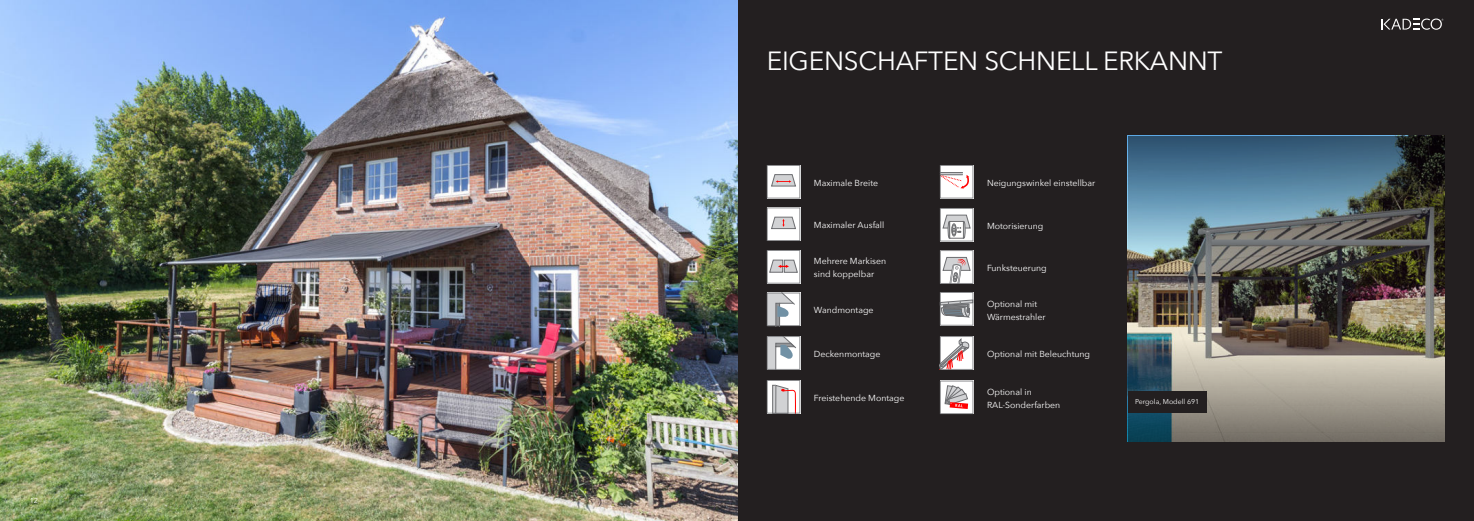
<style>
.page{position:relative;width:1474px;height:521px;background:#fff}
.page>*{position:absolute;margin:0;border:0;box-sizing:border-box;transform-origin:0 0}
.t1{font:26.25px "Avenir Next";letter-spacing:-.01em;color:#fff}
.t2{font:8.75px/13.1px "Avenir Next";color:#fff}
.t3{font:7px "Avenir Next";color:#fff}
</style>
<div class="page">
<div style="left:737px;top:0;width:736px;height:521px;background:#231f20"></div>
<img style="left:1127px;top:255px;width:317px;height:84px">
<svg style="left:1127px;top:136px;width:317px;height:119px;background:#536e7c"></svg>
<svg style="left:1127px;top:339px;width:317px;height:102px;background:#908f85"></svg>
<img style="left:0;top:0;width:737px;height:521px">
<svg style="left:766px;top:165px;width:34px;height:33px"></svg>
<svg style="left:766px;top:207px;width:34px;height:34px"></svg>
<svg style="left:939px;top:208px;width:34px;height:33px"></svg>
<div style="left:951px;top:224px;width:5px;height:12px;border:1px solid #6d6e71;border-radius:50%"></div>
<svg style="left:766px;top:250px;width:34px;height:33px"></svg>
<svg style="left:939px;top:250px;width:34px;height:34px"></svg>
<svg style="left:766px;top:380px;width:34px;height:33px"></svg>
<svg style="left:939px;top:381px;width:34px;height:33px"></svg>
<svg style="left:939px;top:165px;width:34px;height:33px"></svg>
<svg style="left:939px;top:336px;width:34px;height:34px"></svg>
<svg style="left:939px;top:292px;width:34px;height:34px"></svg>
<svg style="left:766px;top:293px;width:34px;height:33px"></svg>
<svg style="left:766px;top:336px;width:34px;height:34px"></svg>
<svg style="left:1381px;top:19px;width:62px;height:11px"></svg>
<div style="left:1127px;top:391px;width:79px;height:22px;background:#231f20"></div>
<p class="t3" style="left:30px;top:497px;width:10px">12</p>
<h1 class="t1" style="left:766px;top:46px;width:457px">EIGENSCHAFTEN SCHNELL ERKANNT</h1>
<p class="t2" style="left:814px;top:177px;width:66px">Maximale Breite</p>
<p class="t2" style="left:814px;top:219px;width:72px">Maximaler Ausfall</p>
<p class="t2" style="left:814px;top:255px;width:74px">Mehrere Markisen sind koppelbar</p>
<p class="t2" style="left:814px;top:304px;width:61px">Wandmontage</p>
<p class="t2" style="left:814px;top:347px;width:68px">Deckenmontage</p>
<p class="t2" style="left:814px;top:391px;width:92px">Freistehende Montage</p>
<p class="t2" style="left:987px;top:177px;width:110px">Neigungswinkel einstellbar</p>
<p class="t2" style="left:987px;top:219px;width:58px">Motorisierung</p>
<p class="t2" style="left:987px;top:262px;width:61px">Funksteuerung</p>
<p class="t2" style="left:987px;top:297px;width:60px">Optional mit<br>Wärmestrahler</p>
<p class="t2" style="left:987px;top:347px;width:105px">Optional mit Beleuchtung</p>
<p class="t2" style="left:987px;top:385px;width:75px">Optional in<br>RAL-Sonderfarben</p>
<p class="t3" style="left:1135px;top:398px;width:65px">Pergola, Modell 691</p>
</div>
